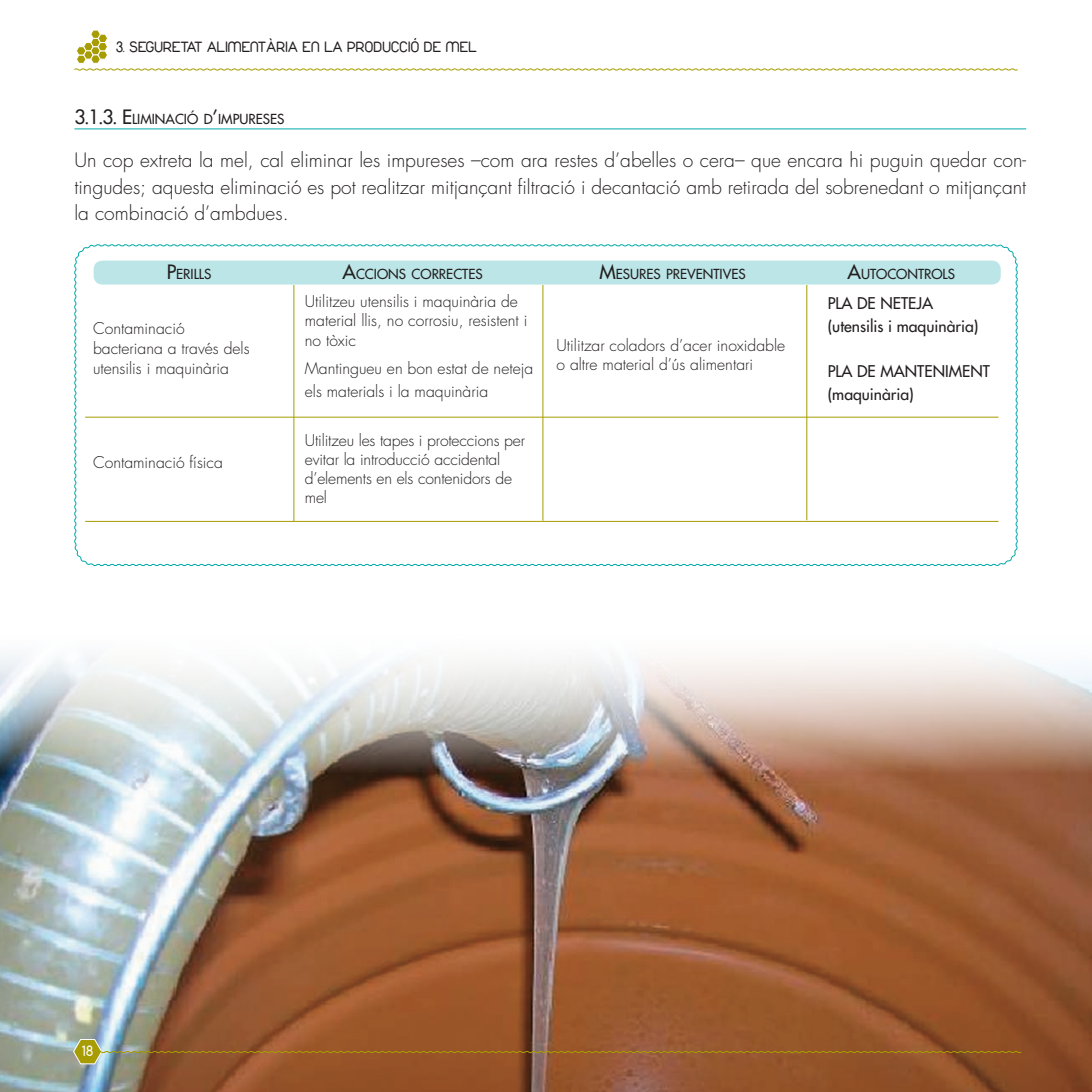
<style>
.page{position:relative;width:1092px;height:1092px;background:#fff}
.page>*{position:absolute;margin:0;border:0;box-sizing:border-box;transform-origin:0 0}
.t1{font:300 19.25px/26.2px "Futura";color:#231f20;text-align:justify}
.t2{font:300 15.75px/19.2px "Futura";color:#231f20}
.t3{font:15.75px/22.8px "Futura";color:#231f20}
.t4{font:15.75px "Duepuntozero";letter-spacing:.02em;color:#231f20}
.t5{font:15.75px "Duepuntozero";color:#fff}
.t6{font:13.47px "Futura";color:#231f20}
.s1{font-size:19.25px}
</style>
<div class="page">
<svg style="left:74px;top:30px;width:944px;height:41px"></svg>
<img style="left:0;top:655px;width:1091px;height:436px">
<svg style="left:74px;top:244px;width:944px;height:322px"></svg>
<hr style="left:74px;top:128px;width:952px;height:1px;background:#00a9aa">
<div style="left:94px;top:260px;width:906px;height:24px;background:#bbe5e6;border-radius:9px"></div>
<hr style="left:85px;top:416px;width:913px;height:1px;background:#a79c01">
<hr style="left:85px;top:521px;width:913px;height:1px;background:#a79c01">
<hr style="left:293px;top:285px;width:1px;height:236px;background:#a79c01">
<hr style="left:542px;top:285px;width:1px;height:235px;background:#a79c01">
<hr style="left:806px;top:285px;width:1px;height:235px;background:#a79c01">
<svg style="left:73px;top:1039px;width:948px;height:24px"></svg>
<p class="t4" style="left:116px;top:38px;width:362px">3. SEGURETAT ALIMENTÀRIA EN LA PRODUCCIÓ DE MEL</p>
<p class="t6" style="left:74px;top:110px;width:211px"><span class="s1">3.1.3. E</span> LIMINACIÓ D<span class="s1">’</span>IMPURESES</p>
<p class="t1" style="left:74px;top:147px;width:953px">Un cop extreta la mel, cal eliminar les impureses –com ara restes d’abelles o cera– que encara hi puguin quedar con&shy;tingudes; aquesta eliminació es pot realitzar mitjançant filtració i decantació amb retirada del sobrenedant o mitjançant la combinació d’ambdues.</p>
<p class="t6" style="left:167px;top:266px;width:46px"><span class="s1">P</span>ERILLS</p>
<p class="t6" style="left:342px;top:266px;width:142px"><span class="s1">A</span>CCIONS CORRECTES</p>
<p class="t6" style="left:599px;top:266px;width:148px"><span class="s1">M</span>ESURES PREVENTIVES</p>
<p class="t6" style="left:847px;top:266px;width:109px"><span class="s1">A</span>UTOCONTROLS</p>
<p class="t2" style="left:93px;top:318px;width:158px;line-height:19.8px">Contaminació bacteriana a través dels utensilis i maquinària</p>
<p class="t2" style="left:93px;top:452px;width:131px">Contaminació física</p>
<p class="t2" style="left:305px;top:292px;width:224px">Utilitzeu utensilis i maquinària de material llis, no corrosiu, resistent i no tòxic</p>
<p class="t2" style="left:305px;top:357px;width:230px;line-height:22.8px">Mantingueu en bon estat de neteja els materials i la maquinària</p>
<p class="t2" style="left:305px;top:430px;width:222px">Utilitzeu les tapes i proteccions per evitar la introducció accidental d’elements en els contenidors de mel</p>
<p class="t2" style="left:556px;top:335px;width:230px">Utilitzar coladors d’acer inoxidable o altre material d’ús alimentari</p>
<p class="t3" style="left:827px;top:291px;width:152px">PLA DE NETEJA (utensilis i maquinària)</p>
<p class="t3" style="left:827px;top:360px;width:164px">PLA DE MANTENIMENT (maquinària)</p>
<p class="t5" style="left:82px;top:1041px;width:12px">18</p>
</div>
